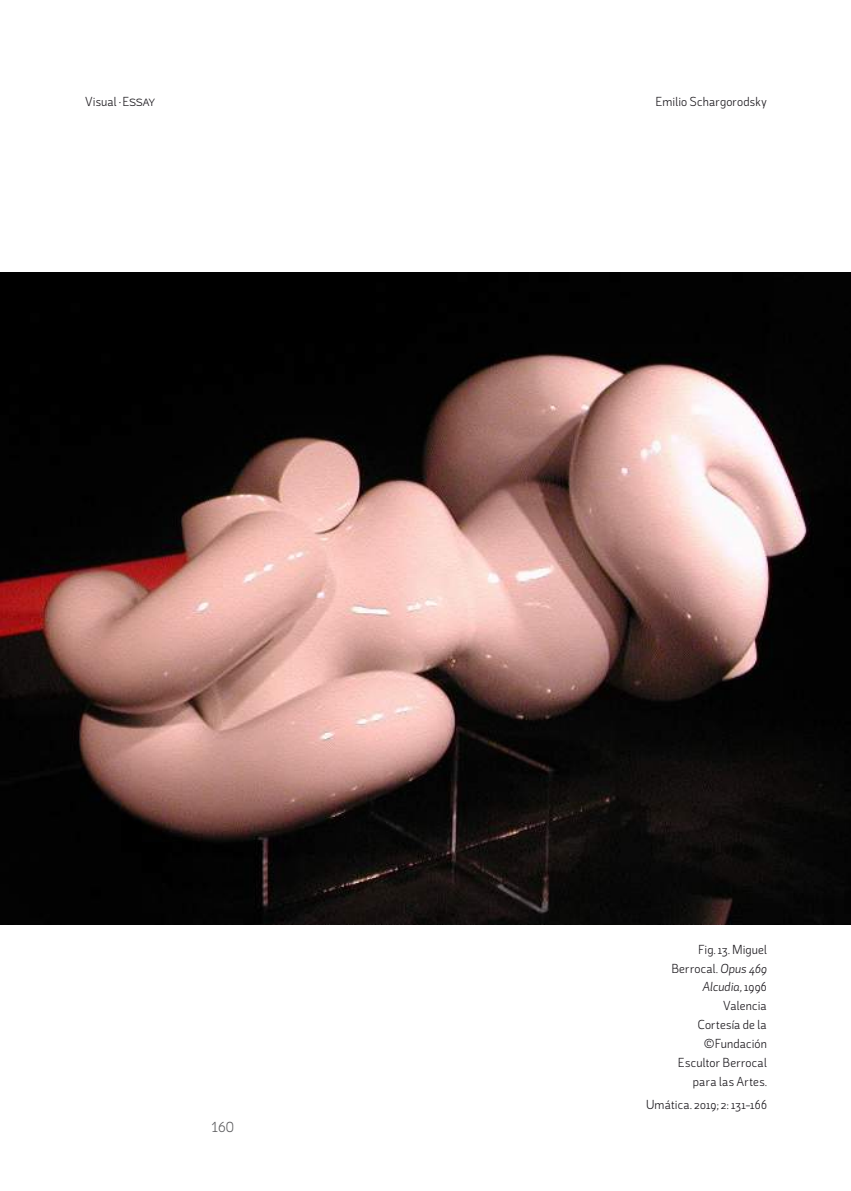
<style>
.page{position:relative;width:851px;height:1191px;background:#fff}
.page>*{position:absolute;margin:0;border:0;box-sizing:border-box;transform-origin:0 0}
.t1{font:15px "Malacitana Sans Regular";color:#58585a}
.t2{font:13.5px/18.9px "Malacitana Sans Regular";letter-spacing:.005em;color:#1a171c;text-align:right}
.t3{font:13.5px "Malacitana Sans Regular";letter-spacing:-.03em;color:#1a171c}
.t4{font:13.5px "Malacitana Sans Italic";color:#1a171c}
.s1{font-family:"Malacitana Sans Italic"}
.s2{font-family:"Malacitana Sans Regular"}
</style>
<div class="page">
<img style="left:0;top:272px;width:850px;height:652px">
<p class="t3" style="left:85px;top:92px;width:72px">Visual · Essay</p>
<p class="t1" style="left:211px;top:1116px;width:24px">160</p>
<p class="t2" style="left:655px;top:91px;width:113px">Emilio Schargorodsky</p>
<p class="t2" style="left:671px;top:938px;width:97px">Fig. 13. Miguel<br>Berrocal. <span class="s1">Opus 469</span></p>
<p class="t4" style="left:702px;top:978px;width:66px">Alcudia, <span class="s2">1996</span></p>
<p class="t2" style="left:677px;top:995px;width:91px">Valencia<br>Cortesía de la ©Fundación<br>Escultor Berrocal para las Artes.</p>
<p class="t2" style="left:646px;top:1094px;width:122px">Umática. 2019; 2: 131-166</p>
</div>
